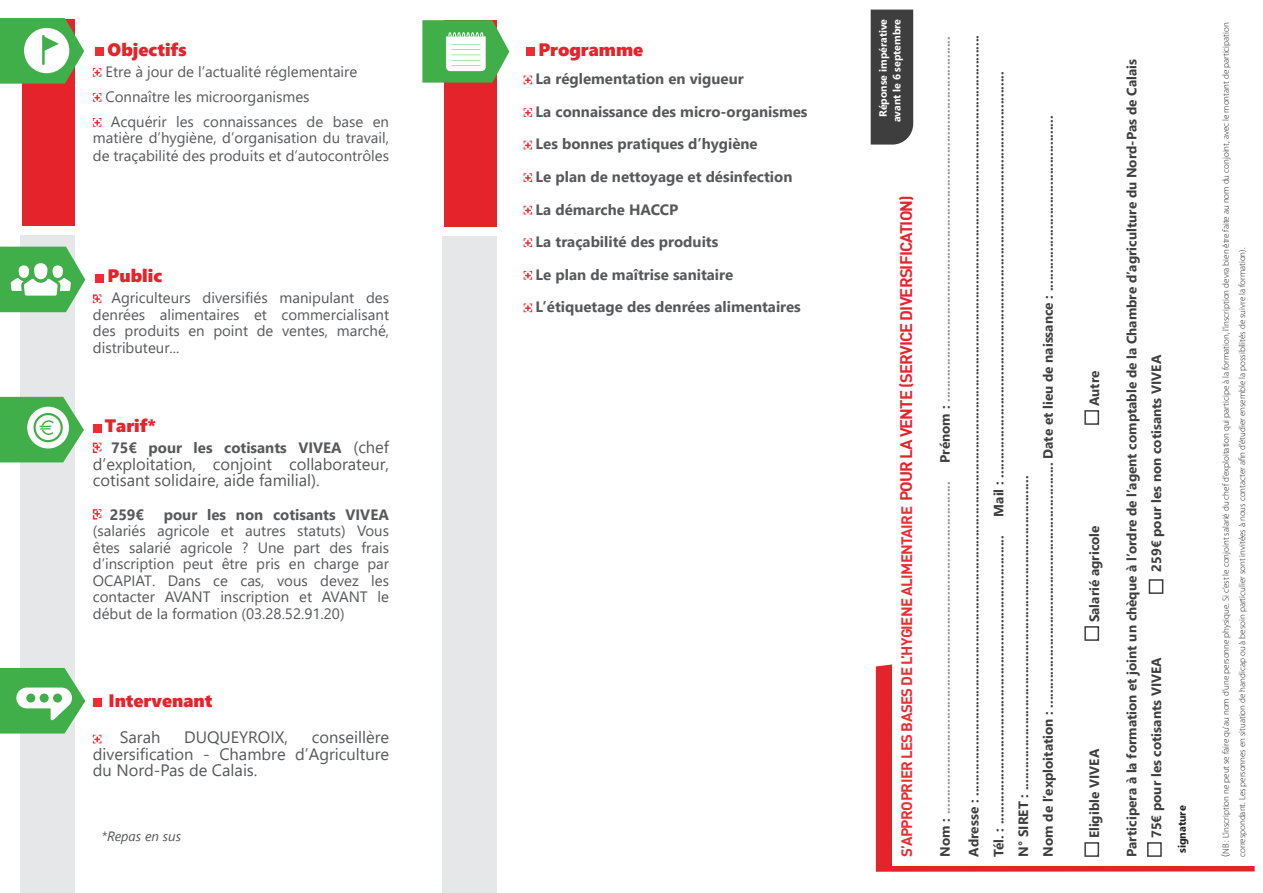
<style>
.page{position:relative;width:1263px;height:893px;background:#fff}
.page>*{position:absolute;margin:0;border:0;box-sizing:border-box;transform-origin:0 0}
.t1{font:18px "Segoe UI Black";color:#e5232a}
.t2{font:16.5px/16.5px "Segoe UI";color:#57585a}
.t3{font:15px/16.5px "Segoe UI";color:#57585a;text-align:justify}
.t4{font:700 15px "Segoe UI";color:#57585a}
.t5{font:700 15px "DINOT";letter-spacing:-.04em;color:#ec2d32}
.t6{font:700 13.5px "Segoe UI";color:#3e3e3f}
.t7{font:700 13.5px "Segoe UI";color:#939598}
.t8{font:italic 13.5px "Segoe UI";color:#57585a}
.t9{font:700 10.8px "Segoe UI";color:#231f20}
.t10{font:700 10.5px/13.5px "Segoe UI";color:#fff;text-align:center}
.t11{font:300 9px/16.2px "Myriad Pro";color:#231f20}
.s1{font-weight:400;font-size:16.5px}
.s2{font-weight:700}
.s3{font-family:"DIN";font-size:16.5px;color:#e5232a}
.s4{color:#3e3e3f}
.s5{font-size:10.8px}
</style>
<div class="page">
<div style="left:96px;top:48px;width:8px;height:8px;background:#ec2d32"></div>
<svg style="left:93px;top:68px;width:8px;height:9px"></svg>
<svg style="left:93px;top:93px;width:8px;height:9px"></svg>
<svg style="left:93px;top:118px;width:8px;height:9px"></svg>
<div style="left:96px;top:274px;width:8px;height:8px;background:#ec2d32"></div>
<svg style="left:93px;top:294px;width:8px;height:9px"></svg>
<div style="left:93px;top:424px;width:8px;height:8px;background:#ec2d32"></div>
<svg style="left:93px;top:443px;width:8px;height:10px"></svg>
<svg style="left:93px;top:509px;width:8px;height:11px"></svg>
<div style="left:93px;top:698px;width:8px;height:9px;background:#ec2d32"></div>
<svg style="left:93px;top:735px;width:8px;height:8px"></svg>
<div style="left:526px;top:48px;width:9px;height:8px;background:#ec2d32"></div>
<svg style="left:524px;top:76px;width:8px;height:8px"></svg>
<svg style="left:524px;top:108px;width:8px;height:9px"></svg>
<svg style="left:524px;top:141px;width:8px;height:8px"></svg>
<svg style="left:524px;top:173px;width:8px;height:9px"></svg>
<svg style="left:524px;top:206px;width:8px;height:9px"></svg>
<svg style="left:524px;top:238px;width:8px;height:9px"></svg>
<svg style="left:524px;top:271px;width:8px;height:9px"></svg>
<svg style="left:524px;top:303px;width:8px;height:9px"></svg>
<div style="left:20px;top:236px;width:55px;height:657px;background:#e6e7e9"></div>
<div style="left:22px;top:19px;width:53px;height:206px;background:#e5232a"></div>
<svg style="left:0;top:18px;width:84px;height:66px;background:#86c586"></svg>
<svg style="left:0;top:668px;width:85px;height:65px;background:#77c57d"></svg>
<svg style="left:0;top:247px;width:85px;height:65px;background:#79c680"></svg>
<svg style="left:0;top:397px;width:84px;height:65px;background:#7dc783"></svg>
<div style="left:443px;top:237px;width:54px;height:656px;background:#e6e7e9"></div>
<div style="left:444px;top:20px;width:53px;height:206px;background:#e5232a"></div>
<svg style="left:422px;top:20px;width:87px;height:63px;background:#83c787"></svg>
<svg style="left:876px;top:664px;width:378px;height:208px;background:#e7373d"></svg>
<div style="left:892px;top:13px;width:362px;height:852px;background:#fff"></div>
<div style="left:1084px;top:842px;width:15px;height:15px;border:2px solid #3e3e3f"></div>
<div style="left:1084px;top:626px;width:15px;height:15px;border:2px solid #3e3e3f"></div>
<div style="left:1084px;top:410px;width:15px;height:15px;border:2px solid #3e3e3f"></div>
<div style="left:1149px;top:579px;width:14px;height:15px;border:2px solid #3e3e3f"></div>
<div style="left:1147px;top:842px;width:15px;height:15px;border:2px solid #3e3e3f"></div>
<div style="left:871px;top:10px;width:42px;height:135px;background:#3e3e3f"></div>
<p class="t1" style="left:108px;top:37px;width:81px">Objectifs</p>
<p class="t3" style="left:106px;top:62px;width:253px">Etre à jour de l’actualité réglementaire</p>
<p class="t3" style="left:106px;top:87px;width:206px">Connaître les microorganismes</p>
<p class="t3" style="left:93px;top:112px;width:298px;text-align:right">Acquérir les connaissances de base en matière d’hygiène, d’organisation du travail,</p>
<p class="t3" style="left:93px;top:146px;width:298px">de traçabilité des produits et d’autocontrôles</p>
<p class="t1" style="left:108px;top:263px;width:56px">Public</p>
<p class="t3" style="left:93px;top:288px;width:298px;text-indent:19px">Agriculteurs diversifiés manipulant des denrées alimentaires et commercialisant des produits en point de ventes, marché, distributeur...</p>
<p class="t1" style="left:105px;top:413px;width:53px">Tarif*</p>
<p class="t4" style="left:111px;top:434px;width:279px">75€ pour les cotisants VIVEA <span class="s1">(chef</span></p>
<p class="t2" style="left:93px;top:454px;width:298px">d’exploitation, conjoint collaborateur, cotisant solidaire, aide familial).</p>
<p class="t4" style="left:110px;top:500px;width:36px">259€</p>
<p class="t3" style="left:93px;top:505px;width:298px;text-indent:71px"><span class="s2">pour les non cotisants VIVEA </span>(salariés agricole et autres statuts) Vous êtes salarié agricole ? Une part des frais d’inscription peut être pris en charge par OCAPIAT. Dans ce cas, vous devez les contacter AVANT inscription et AVANT le début de la formation (03.28.52.91.20)</p>
<p class="t1" style="left:108px;top:687px;width:105px">Intervenant</p>
<p class="t2" style="left:120px;top:728px;width:42px">Sarah</p>
<p class="t2" style="left:184px;top:728px;width:105px">DUQUEYROIX,</p>
<p class="t2" style="left:93px;top:728px;width:298px;text-align:justify;text-indent:219px">conseillère diversification - Chambre d’Agriculture du Nord-Pas de Calais.</p>
<p class="t8" style="left:102px;top:824px;width:81px">*Repas en sus</p>
<p class="t1" style="left:538px;top:37px;width:106px">Programme</p>
<p class="t4" style="left:536px;top:65px;width:210px">La réglementation en vigueur</p>
<p class="t4" style="left:536px;top:97px;width:273px">La connaissance des micro-organismes</p>
<p class="t4" style="left:536px;top:130px;width:224px">Les bonnes pratiques d’hygiène</p>
<p class="t4" style="left:536px;top:163px;width:258px">Le plan de nettoyage et désinfection</p>
<p class="t4" style="left:536px;top:195px;width:144px">La démarche HACCP</p>
<p class="t4" style="left:536px;top:228px;width:184px">La traçabilité des produits</p>
<p class="t4" style="left:536px;top:260px;width:199px">Le plan de maîtrise sanitaire</p>
<p class="t4" style="left:536px;top:293px;width:267px">L’étiquetage des denrées alimentaires</p>
<p class="t10" style="left:875px;top:122px;width:105px;rotate:-90deg">Réponse impérative avant le 6 septembre</p>
<p class="t5" style="left:896px;top:857px;width:663px;rotate:-90deg">S’APPROPRIER LES BASES DE L’HYGIENE ALIMENTAIRE <span class="s3">POUR LA VENTE (SERVICE DIVERSIFICATION)</span></p>
<p class="t7" style="left:932px;top:463px;width:428px;rotate:-90deg"><span class="s4">Prénom :</span> ....................................................................................................</p>
<p class="t6" style="left:961px;top:857px;width:823px;rotate:-90deg">Adresse : ................................................................................................................................................................................................................</p>
<p class="t7" style="left:932px;top:857px;width:377px;rotate:-90deg"><span class="s4">Nom :</span> ...........................................................................................</p>
<p class="t6" style="left:986px;top:517px;width:447px;rotate:-90deg">Mail : ...............................................................................................................</p>
<p class="t6" style="left:986px;top:857px;width:323px;rotate:-90deg">Tél. : ...............................................................................</p>
<p class="t6" style="left:1010px;top:857px;width:383px;rotate:-90deg">N° SIRET : ......................................................................................</p>
<p class="t6" style="left:1035px;top:857px;width:743px;rotate:-90deg">Nom de l’exploitation : ................................................................... Date et lieu de naissance : ................................................</p>
<p class="t6" style="left:1081px;top:406px;width:37px;rotate:-90deg">Autre</p>
<p class="t6" style="left:1081px;top:622px;width:98px;rotate:-90deg">Salarié agricole</p>
<p class="t6" style="left:1081px;top:838px;width:91px;rotate:-90deg">Eligible VIVEA</p>
<p class="t6" style="left:1119px;top:857px;width:799px;rotate:-90deg">Participera à la formation et joint un chèque à l’ordre de l’agent comptable de la Chambre d’agriculture du Nord-Pas de Calais</p>
<p class="t6" style="left:1144px;top:572px;width:219px;rotate:-90deg">259€ pour les non cotisants VIVEA</p>
<p class="t6" style="left:1144px;top:838px;width:182px;rotate:-90deg">75€ pour les cotisants VIVEA</p>
<p class="t9" style="left:1172px;top:853px;width:49px;rotate:-90deg">signature</p>
<p class="t11" style="left:1218px;top:857px;width:836px;rotate:-90deg"><span class="s5">(</span>NB : L’inscription ne peut se faire qu’au nom d’une personne physique. Si c’est le conjoint salarié du chef d’exploitation qui participe à la formation, l’inscription devra bien être faite au nom du conjoint, avec le montant de participation correspondant. Les personnes en situation de handicap ou à besoin particulier sont invitées à nous contacter afin d’étudier ensemble la possibilités de suivre la formation).</p>
</div>
